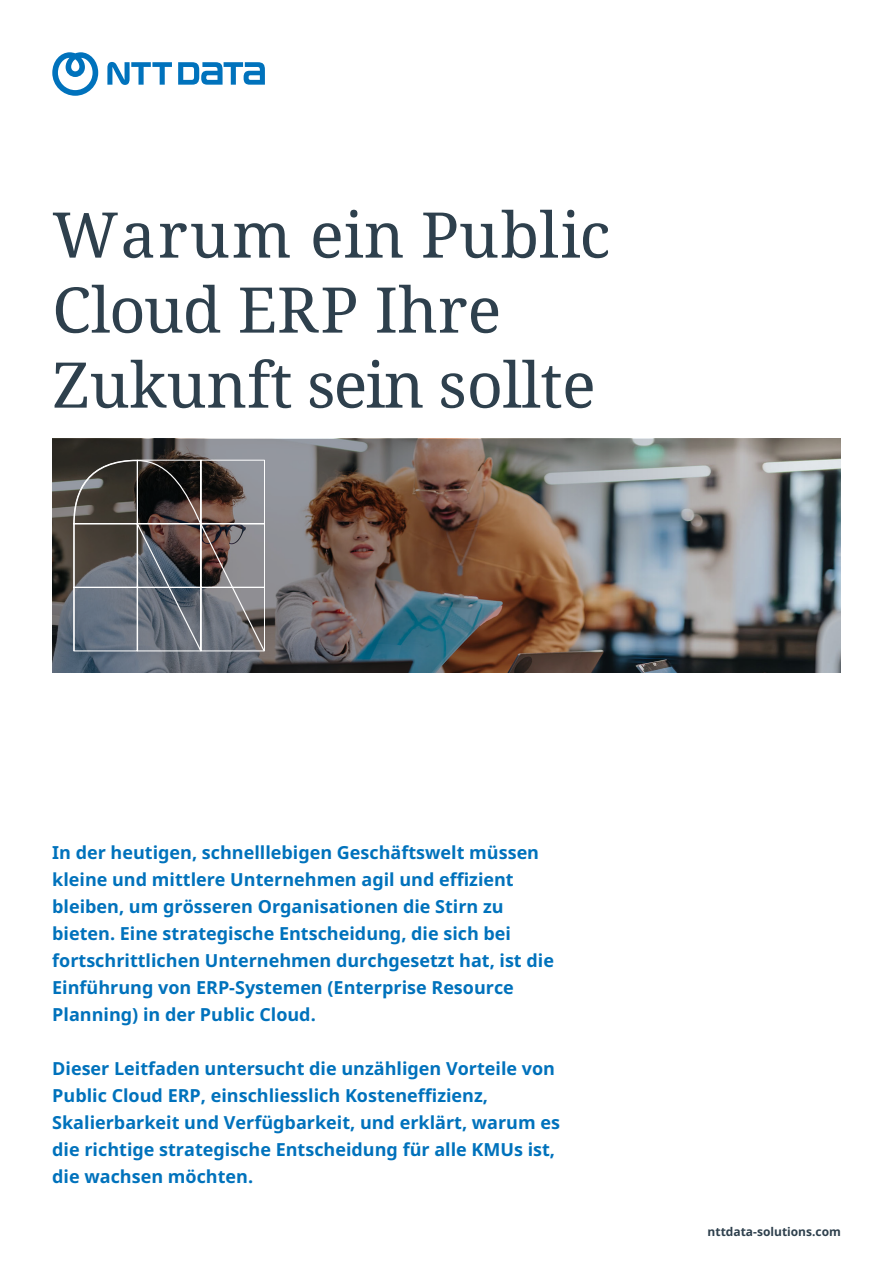
<style>
.page{position:relative;width:893px;height:1263px;background:#fff}
.page>*{position:absolute;margin:0;border:0;box-sizing:border-box;transform-origin:0 0}
.t1{font:63px/75px "Noto Serif";color:#2e404d}
.t2{font:700 18px/27px "Noto Sans";color:#0072bc}
.t3{font:700 12px "Noto Sans";color:#2e404d}
</style>
<div class="page">
<img style="left:52px;top:439px;width:789px;height:233px">
<svg style="left:73px;top:459px;width:193px;height:193px;background:#666467"></svg>
<svg style="left:52px;top:52px;width:46px;height:44px"></svg>
<svg style="left:178px;top:62px;width:87px;height:23px"></svg>
<svg style="left:107px;top:62px;width:65px;height:23px"></svg>
<h1 class="t1" style="left:52px;top:199px;width:560px">Warum ein Public<br>Cloud ERP Ihre<br>Zukunft sein sollte</h1>
<p class="t2" style="left:52px;top:839px;width:503px">In der heutigen, schnelllebigen Geschäftswelt müssen kleine und mittlere Unternehmen agil und effizient bleiben, um grösseren Organisationen die Stirn zu bieten. Eine strategische Entscheidung, die sich bei fortschrittlichen Unternehmen durchgesetzt hat, ist die Einführung von ERP-Systemen (Enterprise Resource Planning) in der Public Cloud.</p>
<p class="t2" style="left:52px;top:1055px;width:509px">Dieser Leitfaden untersucht die unzähligen Vorteile von Public Cloud ERP, einschliesslich Kosteneffizienz, Skalierbarkeit und Verfügbarkeit, und erklärt, warum es die richtige strategische Entscheidung für alle KMUs ist, die wachsen möchten.</p>
<p class="t3" style="left:708px;top:1225px;width:135px">nttdata-solutions.com</p>
</div>
